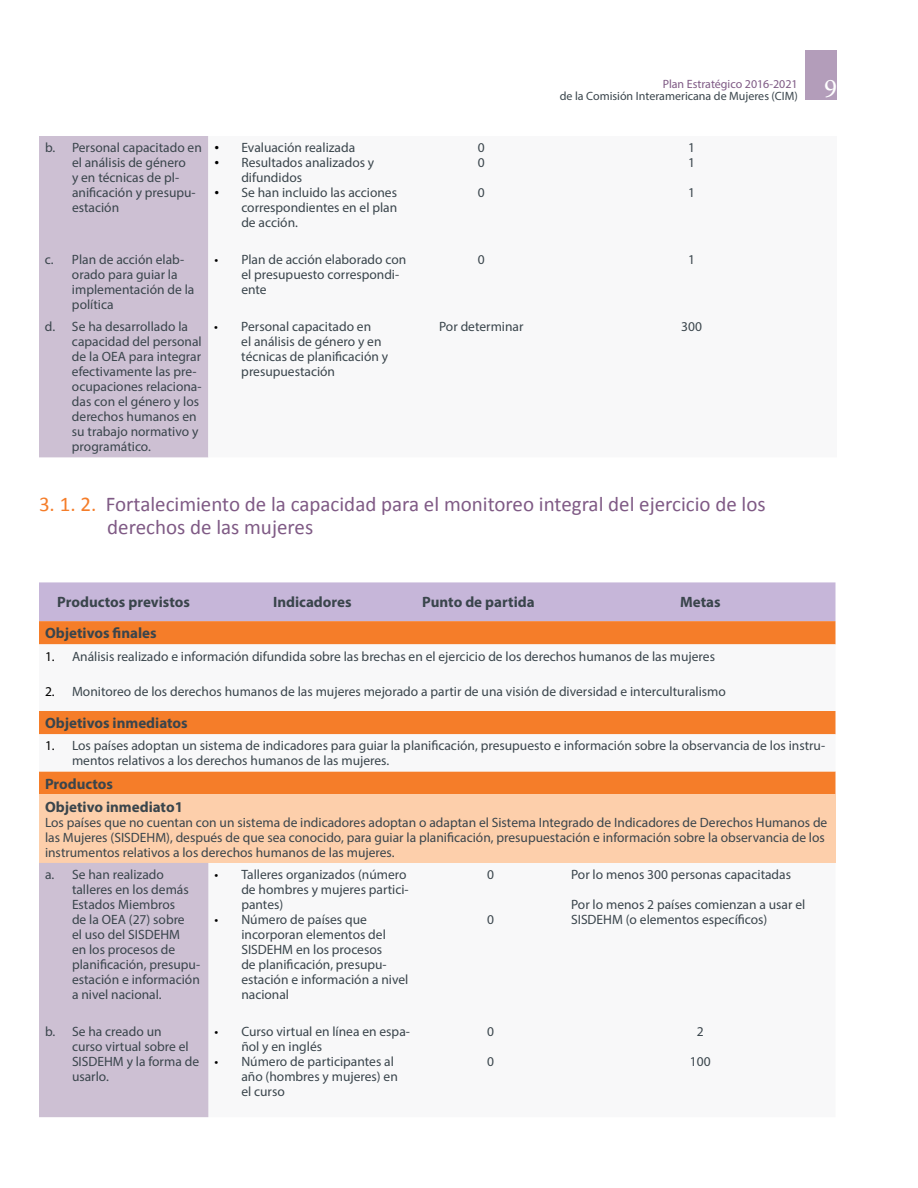
<style>
.page{position:relative;width:918px;height:1188px;background:#fff}
.page>*{position:absolute;margin:0;border:0;box-sizing:border-box;transform-origin:0 0}
.t1{font:27px "Minion Pro";color:#fff}
.t2{font:21px/22.5px "Calibri";color:#7f5a85}
.t3{font:700 15px/23.2px "Myriad Pro";color:#3a454c}
.t4{font:13.5px/15px "Myriad Pro";color:#3a454c}
.t5{font:12px "Myriad Pro";color:#3a454c}
.t6{font:12px "Myriad Pro";color:#7f5a85}
.s1{font-family:"Times New Roman";color:#000}
.s2{color:#000}
.s3{color:#f57d29}
</style>
<div class="page">
<div style="left:805px;top:50px;width:32px;height:50px;background:#b39dba"></div>
<div style="left:39px;top:136px;width:169px;height:321px;background:#cdc0d3"></div>
<div style="left:39px;top:582px;width:797px;height:39px;background:#c6b6d9"></div>
<div style="left:39px;top:621px;width:797px;height:23px;background:#f57d29"></div>
<svg style="left:39px;top:644px;width:797px;height:473px"></svg>
<div style="left:39px;top:795px;width:797px;height:68px;background:#fdcfab"></div>
<div style="left:39px;top:863px;width:169px;height:254px;background:#cdc0d3"></div>
<p class="t4" style="left:72px;top:140px;width:131px;text-indent:-27px">b. Personal capacitado en el análisis de género<br>y en técnicas de pl&shy;anificación y presupu&shy;estación</p>
<p class="t4" style="left:214px;top:140px;width:142px"><span class="s1">•</span> Evaluación realizada</p>
<p class="t4" style="left:241px;top:155px;width:134px;text-indent:-27px"><span class="s1">•</span> Resultados analizados y difundidos</p>
<p class="t4" style="left:241px;top:185px;width:157px;text-align:justify;text-indent:-27px"><span class="s1">•</span> Se han incluido las acciones correspondientes en el plan de acción.</p>
<p class="t4" style="left:478px;top:140px;width:8px">0<br>0</p>
<p class="t4" style="left:478px;top:185px;width:8px">0</p>
<p class="t6" style="left:663px;top:77px;width:137px">Plan Estratégico 2016-2021</p>
<p class="t5" style="left:560px;top:89px;width:239px">de la Comisión Interamericana de Mujeres (CIM)</p>
<h1 class="t1" style="left:824px;top:71px;width:14px">9</h1>
<p class="t4" style="left:688px;top:140px;width:8px">1<br>1</p>
<p class="t4" style="left:688px;top:185px;width:8px">1</p>
<p class="t4" style="left:72px;top:252px;width:124px;text-indent:-27px">c. Plan de acción elab&shy;orado para guiar la implementación de la política</p>
<p class="t4" style="left:241px;top:252px;width:167px;text-indent:-27px"><span class="s2">•</span> Plan de acción elaborado con el presupuesto correspondi&shy;ente</p>
<p class="t4" style="left:478px;top:252px;width:8px">0</p>
<p class="t4" style="left:688px;top:252px;width:8px">1</p>
<p class="t4" style="left:72px;top:319px;width:131px;text-indent:-27px">d. Se ha desarrollado la capacidad del personal de la OEA para integrar efectivamente las pre&shy;ocupaciones relaciona&shy;das con el género y los derechos humanos en su trabajo normativo y programático.</p>
<p class="t4" style="left:241px;top:319px;width:148px;text-indent:-27px"><span class="s2">•</span> Personal capacitado en<br>el análisis de género y en técnicas de planificación y presupuestación</p>
<p class="t4" style="left:439px;top:319px;width:86px">Por determinar</p>
<p class="t4" style="left:681px;top:319px;width:22px">300</p>
<h2 class="t2" style="left:107px;top:493px;width:660px;text-indent:-68px"><span class="s3">3. 1. 2.</span> Fortalecimiento de la capacidad para el monitoreo integral del ejercicio de los derechos de las mujeres</h2>
<p class="t3" style="left:57px;top:590px;width:134px">Productos previstos</p>
<p class="t3" style="left:273px;top:590px;width:80px">Indicadores</p>
<p class="t3" style="left:422px;top:590px;width:114px">Punto de partida</p>
<p class="t3" style="left:680px;top:590px;width:42px">Metas</p>
<p class="t3" style="left:45px;top:621px;width:113px">Objetivos finales</p>
<p class="t4" style="left:45px;top:648px;width:672px"><span class="s2">1.</span> Análisis realizado e información difundida sobre las brechas en el ejercicio de los derechos humanos de las mujeres</p>
<p class="t4" style="left:45px;top:684px;width:682px"><span class="s2">2.</span> Monitoreo de los derechos humanos de las mujeres mejorado a partir de una visión de diversidad e interculturalismo</p>
<p class="t3" style="left:45px;top:711px;width:144px">Objetivos inmediatos</p>
<p class="t4" style="left:72px;top:738px;width:755px;text-indent:-27px"><span class="s2">1.</span> Los países adoptan un sistema de indicadores para guiar la planificación, presupuesto e información sobre la observancia de los instru&shy;mentos relativos a los derechos humanos de las mujeres.</p>
<p class="t3" style="left:45px;top:772px;width:140px">Productos<br>Objetivo inmediato1</p>
<p class="t4" style="left:45px;top:815px;width:784px">Los países que no cuentan con un sistema de indicadores adoptan o adaptan el Sistema Integrado de Indicadores de Derechos Humanos de las Mujeres (SISDEHM), después de que sea conocido, para guiar la planificación, presupuestación e información sobre la observancia de los instrumentos relativos a los derechos humanos de las mujeres.</p>
<p class="t4" style="left:72px;top:867px;width:130px;text-indent:-27px">a. Se han realizado talleres en los demás<br>Estados Miembros<br>de la OEA (27) sobre<br>el uso del SISDEHM<br>en los procesos de planificación, presupu&shy;estación e información a nivel nacional.</p>
<p class="t4" style="left:241px;top:867px;width:169px;text-indent:-27px"><span class="s2">•</span> Talleres organizados (número de hombres y mujeres partici&shy;pantes)</p>
<p class="t4" style="left:571px;top:867px;width:221px">Por lo menos 300 personas capacitadas</p>
<p class="t4" style="left:571px;top:897px;width:236px">Por lo menos 2 países comienzan a usar el<br>SISDEHM (o elementos específicos)</p>
<p class="t4" style="left:487px;top:867px;width:8px">0</p>
<p class="t4" style="left:487px;top:912px;width:8px">0</p>
<p class="t4" style="left:241px;top:912px;width:169px;text-indent:-27px"><span class="s2">•</span> Número de países que incorporan elementos del<br>SISDEHM en los procesos<br>de planificación, presupu&shy;estación e información a nivel nacional</p>
<p class="t4" style="left:72px;top:1024px;width:129px;text-indent:-27px">b. Se ha creado un<br>curso virtual sobre el<br>SISDEHM y la forma de usarlo.</p>
<p class="t4" style="left:241px;top:1024px;width:170px;text-indent:-27px"><span class="s2">•</span> Curso virtual en línea en espa&shy;ñol y en inglés</p>
<p class="t4" style="left:241px;top:1054px;width:158px;text-indent:-27px"><span class="s2">•</span> Número de participantes al año (hombres y mujeres) en el curso</p>
<p class="t4" style="left:487px;top:1024px;width:8px">0</p>
<p class="t4" style="left:487px;top:1054px;width:8px">0</p>
<p class="t4" style="left:697px;top:1024px;width:8px">2</p>
<p class="t4" style="left:690px;top:1054px;width:22px">100</p>
</div>
